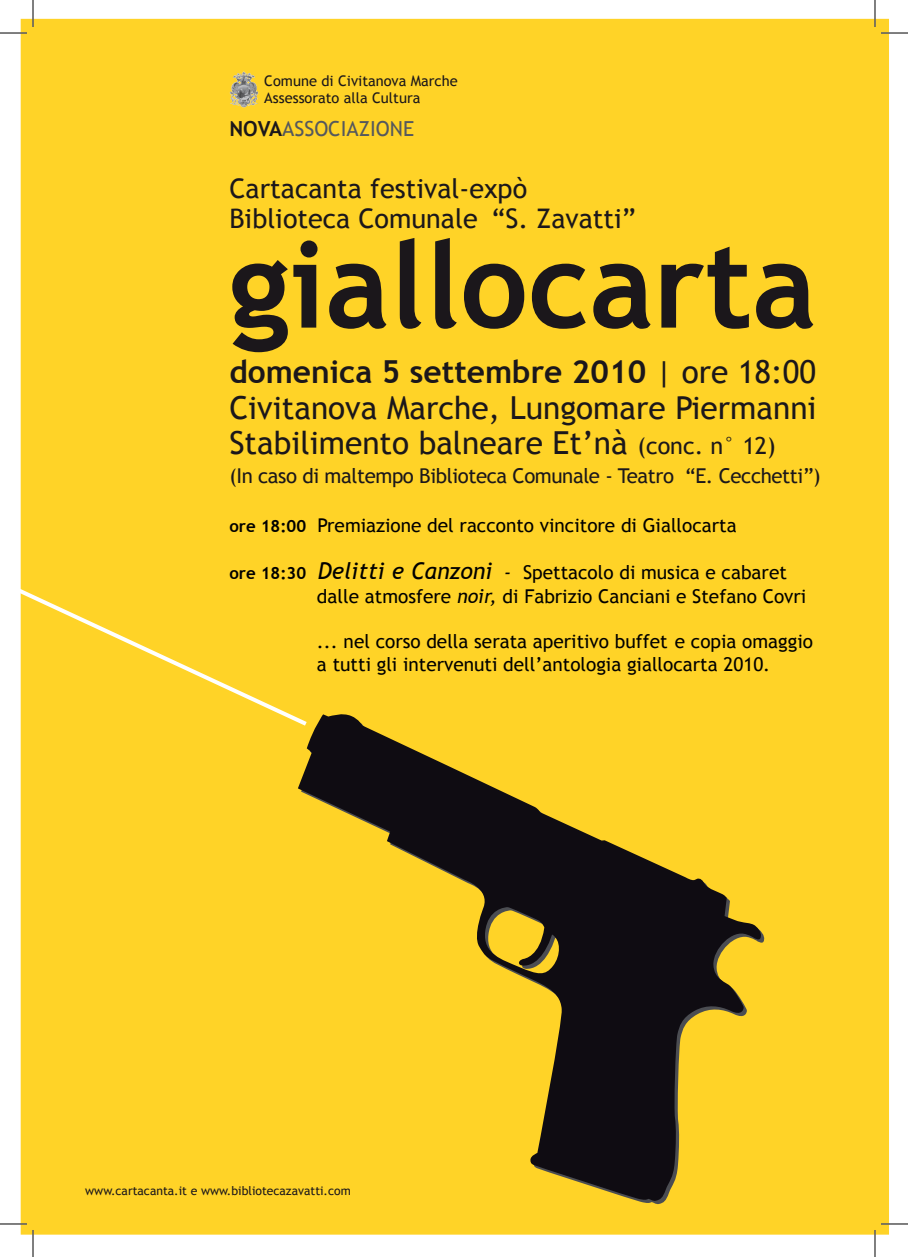
<style>
.page{position:relative;width:908px;height:1257px;background:#fff}
.page>*{position:absolute;margin:0;border:0;box-sizing:border-box;transform-origin:0 0}
.t1{font:700 120px "Trebuchet MS";color:#1b171b}
.t2{font:31.7px/35.2px "Trebuchet MS";color:#1b171b;text-align:justify}
.t3{font:27px "Trebuchet MS";color:#1b171b}
.t4{font:20.7px "Trebuchet MS";color:#55585d}
.t5{font:20.4px "Trebuchet MS";letter-spacing:-.02em;color:#1b171b}
.t6{font:19px/23.3px "Trebuchet MS";color:#000}
.t7{font:14.6px/17.5px "Trebuchet MS";color:#1b171b}
.t8{font:12.2px "Trebuchet MS";color:#1b171b}
.s1{font-weight:700;color:#1b171b}
.s2{font-weight:700}
.s3{font-size:23.5px}
.s4{font-weight:700;font-size:16.8px}
.s5{font-style:italic;font-size:23px}
.s6{font-style:italic;font-size:19.5px}
</style>
<div class="page">
<div style="left:21px;top:19px;width:868px;height:1215px;background:#ffd327"></div>
<img style="left:230px;top:71px;width:28px;height:36px">
<svg style="left:20px;top:526px;width:278px;height:203px"></svg>
<svg style="left:298px;top:714px;width:464px;height:487px"></svg>
<hr style="left:0;top:32px;width:27px;height:2px;background:#fff">
<hr style="left:881px;top:32px;width:27px;height:2px;background:#fff">
<hr style="left:32px;top:0;width:2px;height:27px;background:#fff">
<hr style="left:32px;top:1230px;width:2px;height:27px;background:#fff">
<hr style="left:874px;top:0;width:2px;height:27px;background:#fff">
<hr style="left:874px;top:1230px;width:2px;height:27px;background:#fff">
<svg style="left:0;top:33px;width:27px;height:1px"></svg>
<svg style="left:881px;top:33px;width:27px;height:1px"></svg>
<svg style="left:0;top:1223px;width:27px;height:1px"></svg>
<svg style="left:881px;top:1223px;width:27px;height:1px"></svg>
<svg style="left:33px;top:0;width:1px;height:27px"></svg>
<svg style="left:33px;top:1230px;width:1px;height:27px"></svg>
<svg style="left:875px;top:0;width:1px;height:27px"></svg>
<svg style="left:875px;top:1230px;width:1px;height:27px"></svg>
<p class="t7" style="left:264px;top:72px;width:195px">Comune di Civitanova Marche<br>Assessorato alla Cultura</p>
<p class="t4" style="left:229px;top:117px;width:186px"><span class="s1">NOVA</span>ASSOCIAZIONE</p>
<h3 class="t3" style="left:229px;top:173px;width:299px">Cartacanta festival-expò</h3>
<h1 class="t1" style="left:229px;top:210px;width:588px">giallocarta</h1>
<h3 class="t3" style="left:229px;top:202px;width:408px">Biblioteca Comunale “S. Zavatti”</h3>
<h2 class="t2" style="left:229px;top:355px;width:589px"><span class="s2">domenica 5 settembre 2010</span> | ore 18:00<br>Civitanova Marche, Lungomare Piermanni Stabilimento balneare Et’nà <span class="s3">(conc. n° 12)</span></h2>
<p class="t5" style="left:229px;top:464px;width:593px">(In caso di maltempo Biblioteca Comunale - Teatro “E. Cecchetti”)</p>
<p class="t6" style="left:229px;top:513px;width:509px"><span class="s4">ore 18:00</span> Premiazione del racconto vincitore di Giallocarta</p>
<p class="t6" style="left:317px;top:561px;width:491px;text-indent:-88px"><span class="s4">ore 18:30</span> <span class="s5">Delitti e Canzoni</span> <span class="s6">-</span> Spettacolo di musica e cabaret dalle atmosfere <span class="s6">noir,</span> di Fabrizio Canciani e Stefano Covri</p>
<p class="t6" style="left:317px;top:630px;width:497px;line-height:22.8px">... nel corso della serata aperitivo buffet e copia omaggio a tutti gli intervenuti dell’antologia giallocarta 2010.</p>
<p class="t8" style="left:85px;top:1184px;width:267px">www.cartacanta.it e www.bibliotecazavatti.com</p>
</div>
